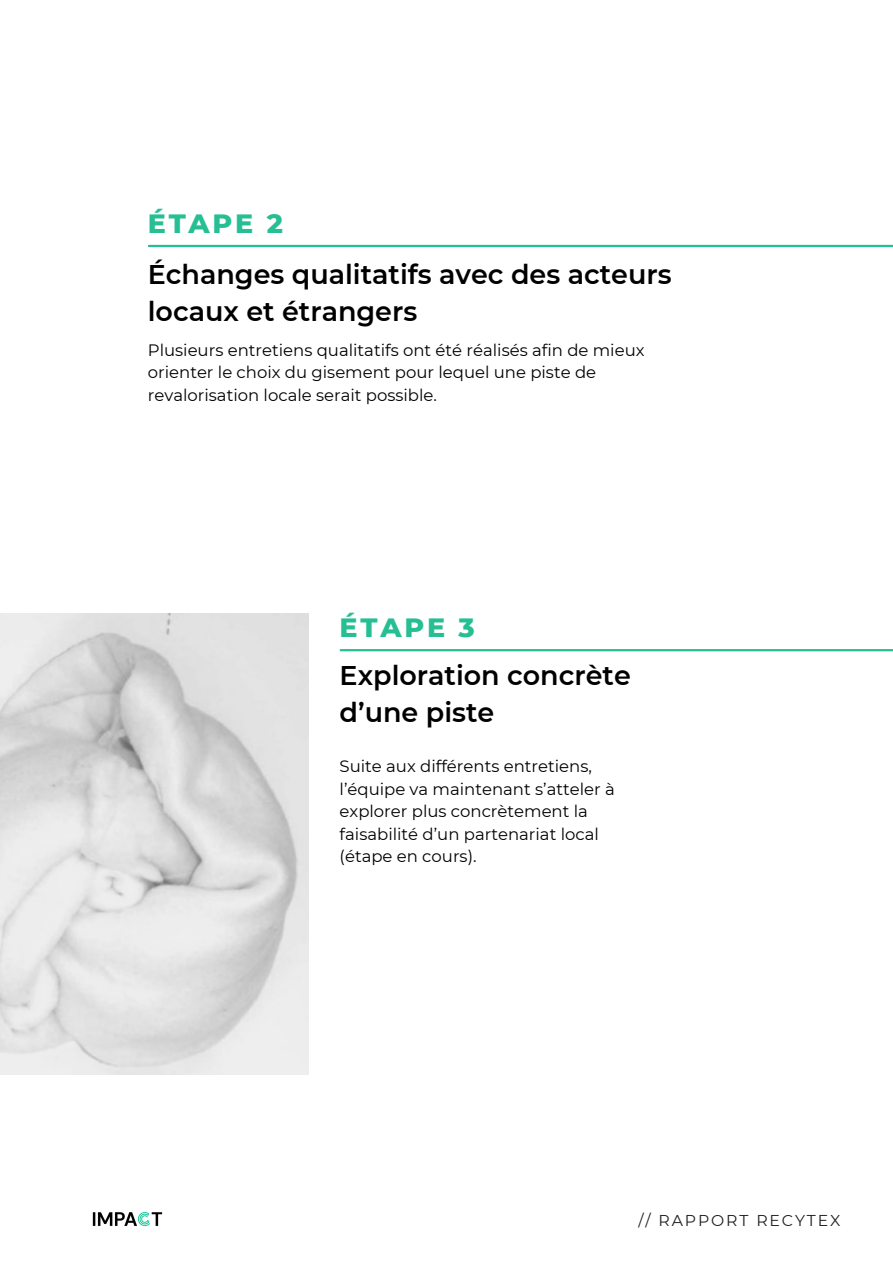
<style>
.page{position:relative;width:893px;height:1264px;background:#fff}
.page>*{position:absolute;margin:0;border:0;box-sizing:border-box;transform-origin:0 0}
.t1{font:600 27px/37px "Montserrat";color:#000}
.t2{font:800 27px "Montserrat";letter-spacing:.1em;color:#26bf93}
.t3{font:16.5px/22.5px "Montserrat";color:#000}
.t4{font:15.75px "Montserrat";letter-spacing:.12em;color:#202020}
</style>
<div class="page">
<img style="left:93px;top:1212px;width:69px;height:14px">
<hr style="left:149px;top:245px;width:743px;height:2px;background:#26bf93">
<hr style="left:341px;top:649px;width:551px;height:2px;background:#26bf93">
<img style="left:0;top:613px;width:308px;height:461px">
<p class="t2" style="left:148px;top:207px;width:136px">ÉTAPE 2</p>
<p class="t1" style="left:148px;top:255px;width:525px">Échanges qualitatifs avec des acteurs locaux et étrangers</p>
<p class="t3" style="left:148px;top:338px;width:498px">Plusieurs entretiens qualitatifs ont été réalisés afin de mieux orienter le choix du gisement pour lequel une piste de revalorisation locale serait possible.</p>
<p class="t2" style="left:339px;top:611px;width:137px">ÉTAPE 3</p>
<p class="t1" style="left:339px;top:656px;width:293px">Exploration concrète d’une piste</p>
<p class="t3" style="left:339px;top:755px;width:277px">Suite aux différents entretiens, l’équipe va maintenant s’atteler à explorer plus concrètement la faisabilité d’un partenariat local (étape en cours).</p>
<p class="t4" style="left:638px;top:1210px;width:203px">// RAPPORT RECYTEX</p>
</div>
